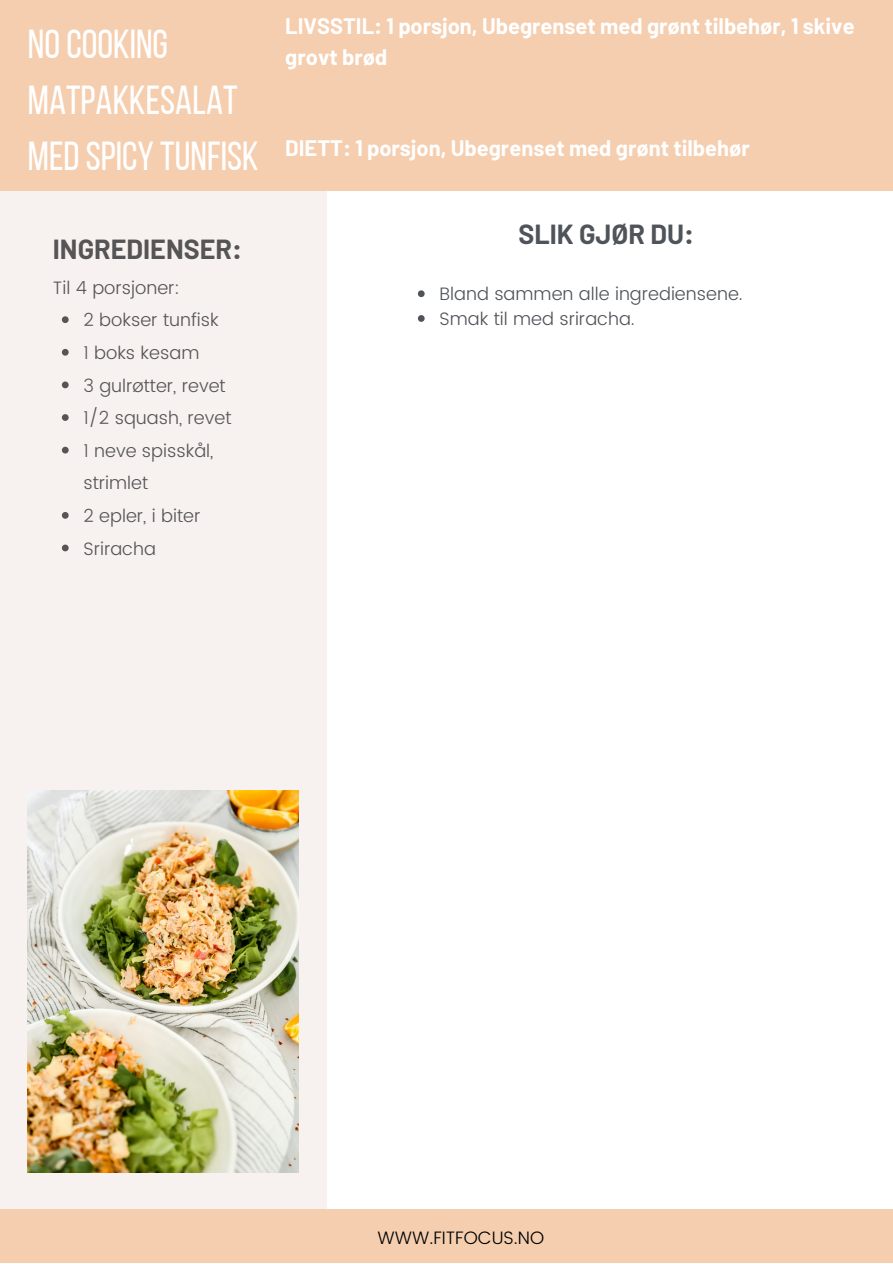
<style>
.page{position:relative;width:893px;height:1264px;background:#fff}
.page>*{position:absolute;margin:0;border:0;box-sizing:border-box;transform-origin:0 0}
.t1{font:40.35px/56.1px "Bebas Neue";color:#fff}
.t2{font:700 27px "Barlow";color:#555}
.t3{font:700 27px "Barlow";color:#4f545a}
.t4{font:700 21.9px/30.3px "Barlow";color:#fff}
.t5{font:300 18px/32.5px "Poppins";color:#555}
.t6{font:300 18px/24.8px "Poppins";color:#4f545a}
.t7{font:300 18px "Poppins";color:#000}
</style>
<div class="page">
<div style="left:0;top:190px;width:326px;height:1072px;background:#f7f1f0"></div>
<div style="left:0;top:0;width:892px;height:190px;background:#f5ceaf"></div>
<img style="left:28px;top:790px;width:271px;height:382px">
<div style="left:0;top:1208px;width:892px;height:54px;background:#f5ceaf"></div>
<svg style="left:62px;top:316px;width:7px;height:7px"></svg>
<svg style="left:62px;top:349px;width:7px;height:6px"></svg>
<svg style="left:62px;top:381px;width:7px;height:7px"></svg>
<svg style="left:62px;top:414px;width:7px;height:7px"></svg>
<svg style="left:62px;top:447px;width:7px;height:6px"></svg>
<svg style="left:62px;top:512px;width:7px;height:6px"></svg>
<svg style="left:62px;top:544px;width:7px;height:7px"></svg>
<svg style="left:418px;top:290px;width:6px;height:7px"></svg>
<svg style="left:418px;top:315px;width:6px;height:7px"></svg>
<h1 class="t1" style="left:28px;top:20px;width:232px">NOCOOKING<br>MATPAKKESALAT<br>MEDSPICY TUNFISK</h1>
<p class="t4" style="left:285px;top:10px;width:571px">LIVSSTIL: 1 porsjon, Ubegrenset med grønt tilbehør, 1 skive grovt brød</p>
<p class="t4" style="left:285px;top:132px;width:466px">DIETT: 1 porsjon, Ubegrenset med grønt tilbehør</p>
<h2 class="t2" style="left:53px;top:232px;width:190px">INGREDIENSER:</h2>
<p class="t5" style="left:53px;top:271px;width:128px">Til 4 porsjoner:</p>
<p class="t5" style="left:83px;top:304px;width:149px">2 bokser tunfisk<br>1 boks kesam<br>3 gulrøtter, revet<br>1/2 squash, revet<br>1 neve spisskål, strimlet<br>2 epler, i biter<br>Sriracha</p>
<h2 class="t3" style="left:518px;top:216px;width:177px">SLIK GJØR DU:</h2>
<p class="t6" style="left:439px;top:282px;width:305px">Bland sammen alle ingrediensene.<br>Smak til med sriracha.</p>
<p class="t7" style="left:377px;top:1226px;width:168px">WWW.FITFOCUS.NO</p>
</div>
